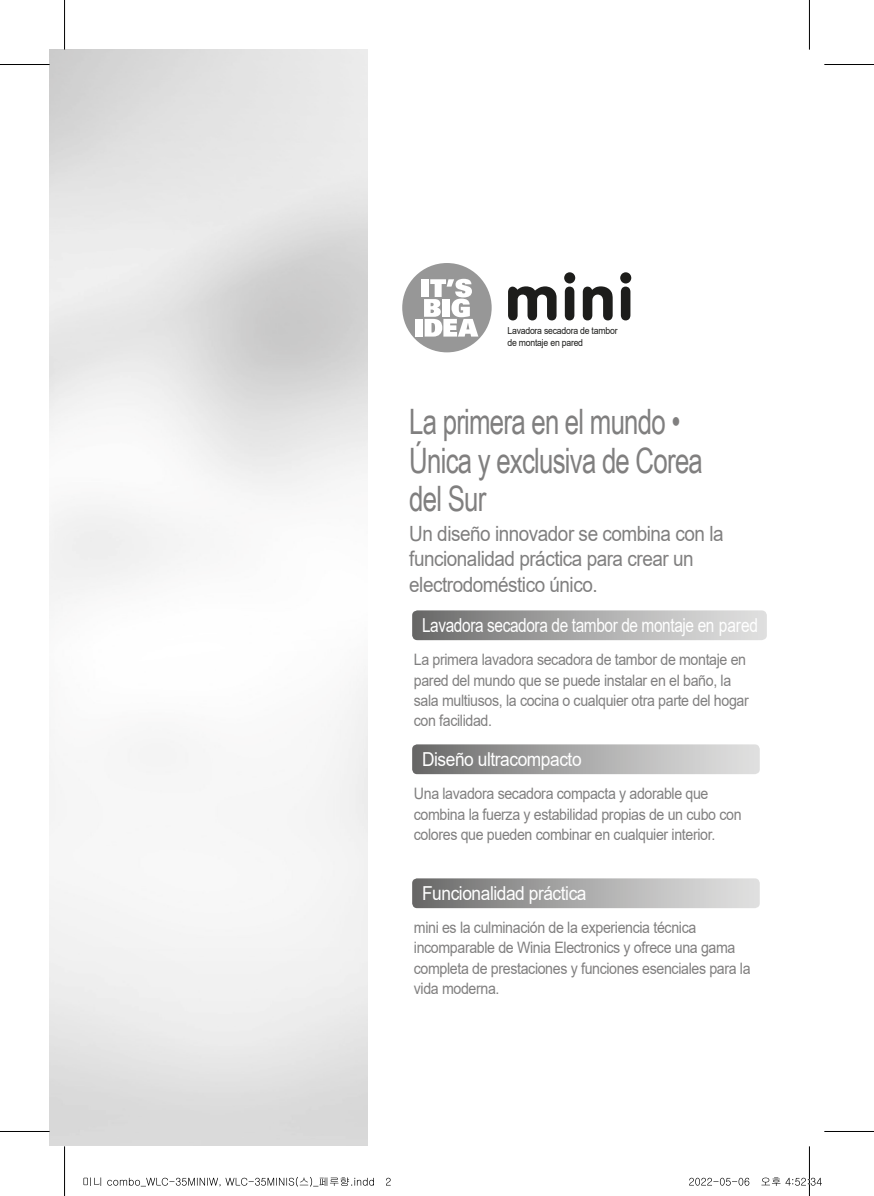
<style>
.page{position:relative;width:874px;height:1196px;background:#fff}
.page>*{position:absolute;margin:0;border:0;box-sizing:border-box;transform-origin:0 0}
.t1{font:35px/38.5px "Arial Narrow";letter-spacing:-.025em;color:#807f7f;scale:.9 1}
.t2{font:21px/25.2px "Arial";letter-spacing:-.025em;color:#807f7f;scale:.9 1}
.t3{font:19.25px "Arial";letter-spacing:-.025em;color:#fff;scale:.8 1}
.t4{font:19.25px "Arial";letter-spacing:-.025em;color:#fff;scale:.9 1}
.t5{font:15.75px/20.1px "Arial";letter-spacing:-.025em;color:#807f7f;scale:.9 1}
.t6{font:9.62px/11.5px "Arial";letter-spacing:-.025em;color:#1d1d1b;scale:.9 1}
</style>
<div class="page">
<svg style="left:412px;top:610px;width:354px;height:30px;background:#aaaaa9"></svg>
<svg style="left:412px;top:744px;width:347px;height:30px;background:#aaa"></svg>
<svg style="left:412px;top:878px;width:347px;height:30px;background:#aaa"></svg>
<div style="left:402px;top:263px;width:89px;height:89px;background:#979797;border-radius:50%"></div>
<div style="left:421px;top:279px;width:7px;height:18px;background:#fff"></div>
<div style="left:415px;top:319px;width:7px;height:17px;background:#fff"></div>
<svg style="left:424px;top:279px;width:54px;height:57px"></svg>
<svg style="left:508px;top:286px;width:48px;height:34px"></svg>
<svg style="left:564px;top:272px;width:11px;height:48px"></svg>
<svg style="left:582px;top:286px;width:30px;height:34px"></svg>
<svg style="left:620px;top:272px;width:11px;height:48px"></svg>
<hr style="left:0;top:64px;width:50px;height:1px;background:#000">
<hr style="left:823px;top:64px;width:50px;height:1px;background:#000">
<hr style="left:0;top:1131px;width:50px;height:1px;background:#000">
<hr style="left:823px;top:1131px;width:50px;height:1px;background:#000">
<hr style="left:64px;top:0;width:1px;height:50px;background:#000">
<hr style="left:64px;top:1146px;width:1px;height:50px;background:#000">
<hr style="left:808px;top:0;width:1px;height:50px;background:#000">
<hr style="left:808px;top:1146px;width:1px;height:50px;background:#000">
<svg style="left:83px;top:1177px;width:308px;height:10px"></svg>
<svg style="left:689px;top:1176px;width:133px;height:15px"></svg>
<p class="t6" style="left:507px;top:325px;width:124px">Lavadora secadora de tambor de montaje en pared</p>
<h1 class="t1" style="left:409px;top:401px;width:328px">La primera en el mundo •<br>Única y exclusiva de Corea del Sur</h1>
<h2 class="t2" style="left:409px;top:521px;width:350px">Un diseño innovador se combina con la funcionalidad práctica para crear un electrodoméstico único.</h2>
<p class="t3" style="left:422px;top:612px;width:421px">Lavadora secadora de tambor de montaje en pared</p>
<p class="t5" style="left:413px;top:649px;width:373px">La primera lavadora secadora de tambor de montaje en pared del mundo que se puede instalar en el baño, la sala multiusos, la cocina o cualquier otra parte del hogar con facilidad.</p>
<p class="t4" style="left:422px;top:746px;width:179px">Diseño ultracompacto</p>
<p class="t5" style="left:413px;top:783px;width:365px">Una lavadora secadora compacta y adorable que combina la fuerza y estabilidad propias de un cubo con colores que pueden combinar en cualquier interior.</p>
<p class="t4" style="left:422px;top:880px;width:184px">Funcionalidad práctica</p>
<p class="t5" style="left:413px;top:917px;width:375px">mini es la culminación de la experiencia técnica incomparable de Winia Electronics y ofrece una gama completa de prestaciones y funciones esenciales para la vida moderna.</p>
</div>
